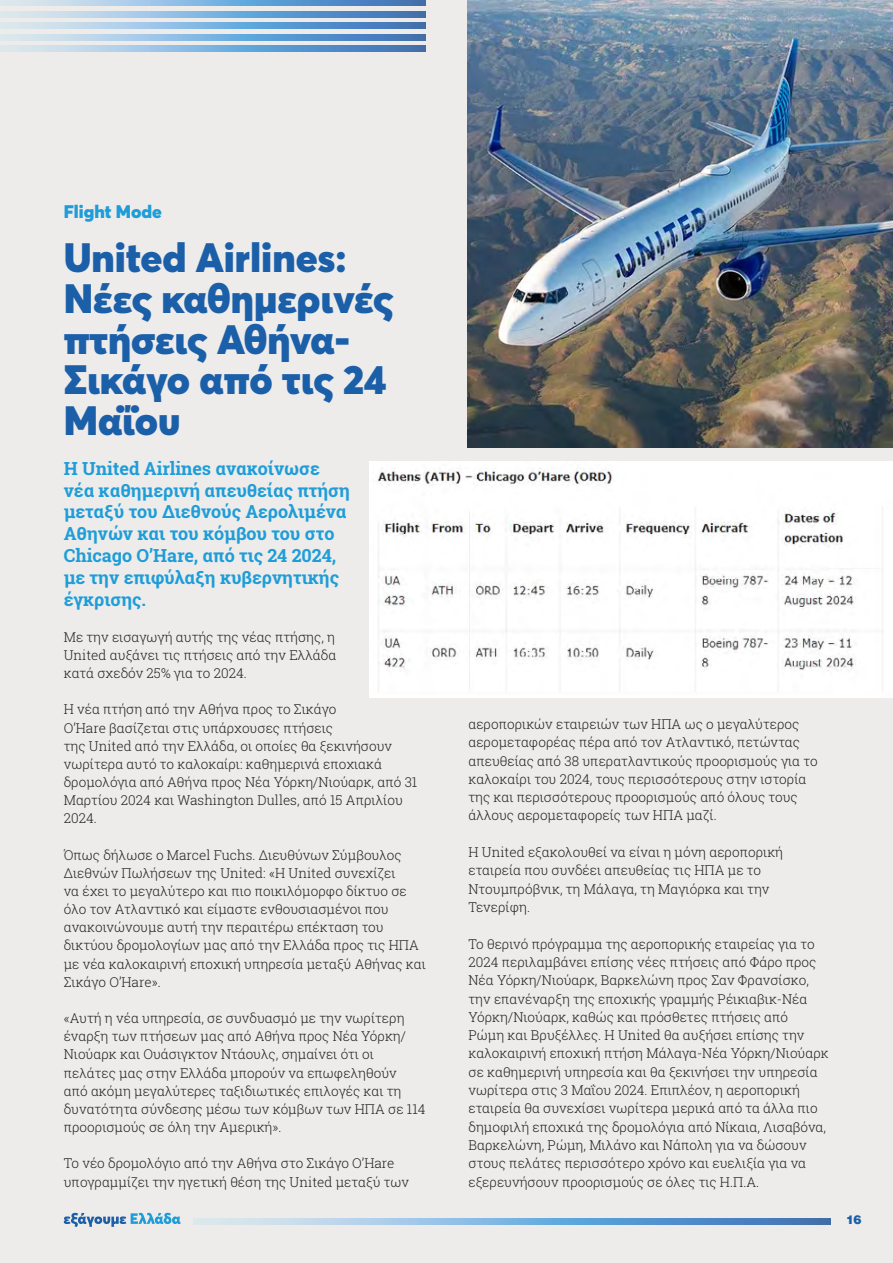
<style>
.page{position:relative;width:893px;height:1263px;background:#edeceb}
.page>*{position:absolute;margin:0;border:0;box-sizing:border-box;transform-origin:0 0}
.t1{font:900 40.5px/40.7px "Averta";color:#1b5fa9}
.t2{font:700 18px/21.8px "Roboto Slab";letter-spacing:-.005em;color:#1e9dd8}
.t3{font:900 18px "Averta";color:#1e9dd8}
.t4{font:300 13.5px/18.1px "Roboto Slab";color:#231f20}
.t5{font:900 12px "UB Helvetica";color:#1b5fa9}
</style>
<div class="page">
<svg style="left:0;top:0;width:426px;height:6px;background:#83b0d9"></svg>
<svg style="left:0;top:23px;width:426px;height:6px;background:#83b0d9"></svg>
<svg style="left:0;top:46px;width:426px;height:5px;background:#83b0d9"></svg>
<svg style="left:0;top:11px;width:426px;height:6px;background:#83b0d9"></svg>
<svg style="left:0;top:34px;width:426px;height:6px;background:#83b0d9"></svg>
<svg style="left:64px;top:1213px;width:117px;height:14px"></svg>
<svg style="left:194px;top:1219px;width:637px;height:5px;background:#83b0d9"></svg>
<img style="left:468px;top:0;width:425px;height:447px">
<img style="left:370px;top:461px;width:523px;height:237px">
<h2 class="t3" style="left:64px;top:200px;width:100px">Flight Mode</h2>
<h1 class="t1" style="left:64px;top:237px;width:331px">United Airlines:<br>Νέες καθημερινές πτήσεις Αθήνα-<br>Σικάγο από τις 24<br>Μαΐου</h1>
<h2 class="t2" style="left:64px;top:457px;width:288px">Η United Airlines ανακοίνωσε νέα καθημερινή απευθείας πτήση μεταξύ του Διεθνούς Αερολιμένα<br>Αθηνών και του κόμβου του στο<br>Chicago O’Hare, από τις 24 2024, με την επιφύλαξη κυβερνητικής έγκρισης.</h2>
<p class="t4" style="left:64px;top:627px;width:274px;text-align:justify">Με την εισαγωγή αυτής της νέας πτήσης, η United αυξάνει τις πτήσεις από την Ελλάδα κατά σχεδόν 25% για το 2024.</p>
<p class="t4" style="left:64px;top:700px;width:355px">Η νέα πτήση από την Αθήνα προς το Σικάγο<br>O’Hare βασίζεται στις υπάρχουσες πτήσεις<br>της United από την Ελλάδα, οι οποίες θα ξεκινήσουν νωρίτερα αυτό το καλοκαίρι: καθημερινά εποχιακά δρομολόγια από Αθήνα προς Νέα Υόρκη/Νιούαρκ, από 31<br>Μαρτίου 2024 και Washington Dulles, από 15 Απριλίου 2024.</p>
<p class="t4" style="left:64px;top:845px;width:364px">Όπως δήλωσε ο Marcel Fuchs. Διευθύνων Σύμβουλος Διεθνών Πωλήσεων της United: «Η United συνεχίζει<br>να έχει το μεγαλύτερο και πιο ποικιλόμορφο δίκτυο σε όλο τον Ατλαντικό και είμαστε ενθουσιασμένοι που ανακοινώνουμε αυτή την περαιτέρω επέκταση του δικτύου δρομολογίων μας από την Ελλάδα προς τις ΗΠΑ με νέα καλοκαιρινή εποχική υπηρεσία μεταξύ Αθήνας και Σικάγο O’Hare».</p>
<p class="t4" style="left:64px;top:1009px;width:363px">«Αυτή η νέα υπηρεσία, σε συνδυασμό με την νωρίτερη έναρξη των πτήσεων μας από Αθήνα προς Νέα Υόρκη/ Νιούαρκ και Ουάσιγκτον Ντάουλς, σημαίνει ότι οι πελάτες μας στην Ελλάδα μπορούν να επωφεληθούν<br>από ακόμη μεγαλύτερες ταξιδιωτικές επιλογές και τη δυνατότητα σύνδεσης μέσω των κόμβων των ΗΠΑ σε 114 προορισμούς σε όλη την Αμερική».</p>
<p class="t4" style="left:64px;top:1154px;width:347px">Το νέο δρομολόγιο από την Αθήνα στο Σικάγο O’Hare υπογραμμίζει την ηγετική θέση της United μεταξύ των</p>
<p class="t4" style="left:468px;top:714px;width:351px">αεροπορικών εταιρειών των ΗΠΑ ως ο μεγαλύτερος αερομεταφορέας πέρα από τον Ατλαντικό, πετώντας απευθείας από 38 υπερατλαντικούς προορισμούς για το καλοκαίρι του 2024, τους περισσότερους στην ιστορία της και περισσότερους προορισμούς από όλους τους άλλους αερομεταφορείς των ΗΠΑ μαζί.</p>
<p class="t4" style="left:468px;top:843px;width:316px">Η United εξακολουθεί να είναι η μόνη αεροπορική εταιρεία που συνδέει απευθείας τις ΗΠΑ με το Ντουμπρόβνικ, τη Μάλαγα, τη Μαγιόρκα και την Τενερίφη.</p>
<p class="t4" style="left:468px;top:934px;width:362px">Το θερινό πρόγραμμα της αεροπορικής εταιρείας για το 2024 περιλαμβάνει επίσης νέες πτήσεις από Φάρο προς Νέα Υόρκη/Νιούαρκ, Βαρκελώνη προς Σαν Φρανσίσκο, την επανέναρξη της εποχικής γραμμής Ρέικιαβικ-Νέα Υόρκη/Νιούαρκ, καθώς και πρόσθετες πτήσεις από<br>Ρώμη και Βρυξέλλες. Η United θα αυξήσει επίσης την καλοκαιρινή εποχική πτήση Μάλαγα-Νέα Υόρκη/Νιούαρκ σε καθημερινή υπηρεσία και θα ξεκινήσει την υπηρεσία νωρίτερα στις 3 Μαΐου 2024. Επιπλέον, η αεροπορική εταιρεία θα συνεχίσει νωρίτερα μερικά από τα άλλα πιο δημοφιλή εποχικά της δρομολόγια από Νίκαια, Λισαβόνα, Βαρκελώνη, Ρώμη, Μιλάνο και Νάπολη για να δώσουν στους πελάτες περισσότερο χρόνο και ευελιξία για να εξερευνήσουν προορισμούς σε όλες τις Η.Π.Α.</p>
<p class="t5" style="left:846px;top:1212px;width:17px">16</p>
</div>
